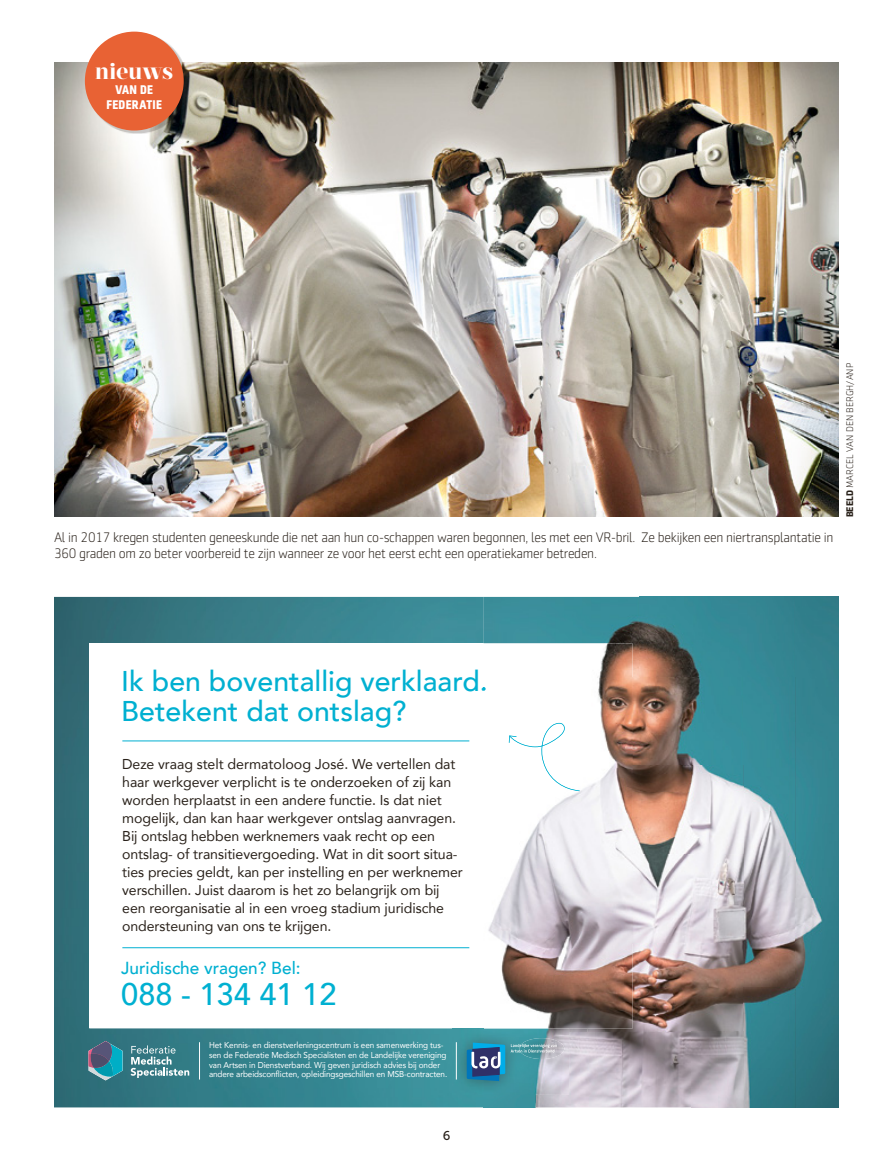
<style>
.page{position:relative;width:893px;height:1170px;background:#fff}
.page>*{position:absolute;margin:0;border:0;box-sizing:border-box;transform-origin:0 0}
.t1{font:500 31.05px "Avenir";color:#00b0d1}
.t2{font:500 28.5px/30.3px "Avenir";color:#00b0d1}
.t3{font:700 22.95px "Prumo Display";color:#fff}
.t4{font:500 17.4px "Avenir";color:#00b0d1}
.t5{font:14.25px/18px "Avenir";letter-spacing:-.005em;color:#29211a}
.t6{font:300 13.95px/15.8px "Sentico Sans DT";letter-spacing:-.02em;color:#29211a}
.t7{font:700 12.75px/15px "Sentico Sans DT Cond";letter-spacing:.025em;color:#fff;text-align:center}
.t8{font:12.75px "Museo Sans 500";color:#29211a}
.t9{font:300 9.75px "Sentico Sans DT";color:#29211a}
.t10{font:8.55px/9.8px "Avenir";letter-spacing:-.01em;color:#fff;scale:.95 1}
.s1{font-weight:700}
</style>
<div class="page">
<img style="left:54px;top:63px;width:785px;height:454px">
<div style="left:86px;top:34px;width:100px;height:100px;background:#29211a;opacity:.25"></div>
<div style="left:85px;top:32px;width:99px;height:98px;background:#e86234;border-radius:50%"></div>
<img style="left:54px;top:597px;width:430px;height:510px">
<div style="left:89px;top:643px;width:544px;height:385px;background:#fff"></div>
<hr style="left:122px;top:740px;width:347px;height:1px;background:#00b0d1">
<hr style="left:122px;top:947px;width:347px;height:1px;background:#00b0d1">
<img style="left:484px;top:597px;width:311px;height:80px">
<img style="left:795px;top:597px;width:44px;height:510px">
<img style="left:633px;top:677px;width:110px;height:266px">
<img style="left:743px;top:677px;width:53px;height:430px">
<img style="left:588px;top:943px;width:156px;height:88px">
<img style="left:569px;top:1028px;width:19px;height:3px">
<img style="left:536px;top:1031px;width:208px;height:76px">
<img style="left:484px;top:1094px;width:52px;height:13px">
<img style="left:484px;top:643px;width:149px;height:385px">
<svg style="left:509px;top:722px;width:71px;height:69px"></svg>
<img style="left:484px;top:669px;width:4px;height:28px">
<hr style="left:199px;top:1042px;width:1px;height:37px;background:#fff">
<img style="left:452px;top:1028px;width:117px;height:66px">
<img style="left:519px;top:1037px;width:45px;height:21px">
<svg style="left:467px;top:1042px;width:38px;height:38px"></svg>
<svg style="left:511px;top:1043px;width:46px;height:9px"></svg>
<hr style="left:456px;top:1042px;width:1px;height:37px;background:#fff">
<svg style="left:131px;top:1045px;width:58px;height:32px;background:#6499a0"></svg>
<svg style="left:89px;top:1040px;width:34px;height:40px"></svg>
<h3 class="t3" style="left:95px;top:57px;width:80px">nieuws</h3>
<p class="t7" style="left:106px;top:82px;width:57px">VAN DE<br>FEDERATIE</p>
<p class="t6" style="left:54px;top:530px;width:781px">Al in 2017 kregen studenten geneeskunde die net aan hun co-schappen waren begonnen, les met een VR-bril. Ze bekijken een niertransplantatie in<br>360 graden om zo beter voorbereid te zijn wanneer ze voor het eerst echt een operatiekamer betreden.</p>
<p class="t9" style="left:845px;top:517px;width:156px;rotate:-90deg"><span class="s1">BEELD</span> MARCEL VAN DEN BERGH/ANP</p>
<h2 class="t2" style="left:121px;top:664px;width:368px">Ik ben boventallig verklaard.<br>Betekent dat ontslag?</h2>
<p class="t5" style="left:122px;top:754px;width:342px">Deze vraag stelt dermatoloog José. We vertellen dat haar werkgever verplicht is te onderzoeken of zĳ kan worden herplaatst in een andere functie. Is dat niet mogelĳk, dan kan haar werkgever ontslag aanvragen.<br>Bĳ ontslag hebben werknemers vaak recht op een ontslag- of transitievergoeding. Wat in dit soort situa&shy;ties precies geldt, kan per instelling en per werknemer verschillen. Juist daarom is het zo belangrĳk om bĳ een reorganisatie al in een vroeg stadium juridische ondersteuning van ons te krĳgen.</p>
<p class="t4" style="left:121px;top:952px;width:181px">Juridische vragen? Bel:</p>
<h1 class="t1" style="left:121px;top:967px;width:217px">088 - 134 41 12</h1>
<p class="t10" style="left:209px;top:1039px;width:252px">Het Kennis- en dienstverleningscentrum is een samenwerking tus&shy;sen de Federatie Medisch Specialisten en de Landelĳke vereniging van Artsen in Dienstverband. Wĳ geven juridisch advies bĳ onder andere arbeidsconflicten, opleidingsgeschillen en MSB-contracten.</p>
<p class="t8" style="left:443px;top:1128px;width:9px">6</p>
</div>
